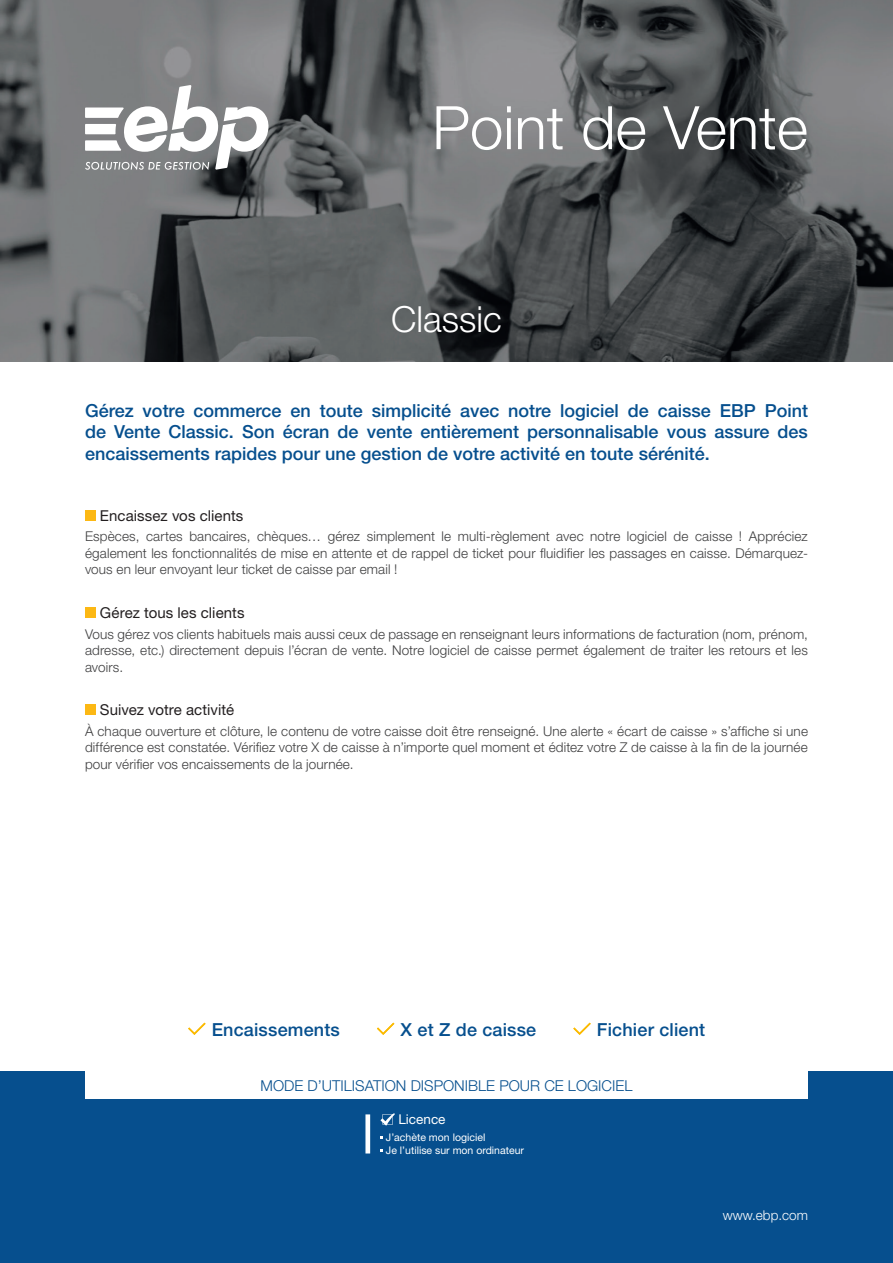
<style>
.page{position:relative;width:893px;height:1263px;background:#fff}
.page>*{position:absolute;margin:0;border:0;box-sizing:border-box;transform-origin:0 0}
.Titre-FP-1Ligne-_1er{font:300 60px "Helvetica Neue LT Std";color:#fff}
.Titre-FP-1Ligne-_1er-2{font:300 36px "Helvetica Neue LT Std";color:#fff}
.Texte-Description-_1{font:500 18px/21.6px "Helvetica Neue LT Std";color:#064f8e;text-align:justify}
.Texte-Réassurance-_1{font:500 18px "Helvetica Neue LT Std";letter-spacing:.01em;color:#064f8e}
.Titre-Point_Cles-_1e{font:15px "Helvetica Neue LT Std";letter-spacing:.005em;color:#231f20}
.t1{font:300 15px "Helvetica Neue LT Std";color:#064f8e}
.Texte-Point_Cles-_1e{font:300 13.5px/16.5px "Helvetica Neue LT Std";letter-spacing:.01em;color:#3e3e3f;text-align:justify}
.t2{font:300 13.5px "Helvetica Neue LT Std";color:#fff}
.t3{font:13.5px "Helvetica Neue LT Std";color:#fff}
.t4{font:10.5px "Helvetica Neue LT Std";color:#fff}
</style>
<div class="page">
<img style="left:0;top:0;width:893px;height:361px">
<div style="left:0;top:1071px;width:893px;height:192px;background:#064f8e"></div>
<div style="left:85px;top:1071px;width:723px;height:28px;background:#fff"></div>
<div style="left:365px;top:1114px;width:5px;height:39px;background:#fff"></div>
<svg style="left:381px;top:1113px;width:14px;height:13px"></svg>
<svg style="left:85px;top:85px;width:183px;height:85px"></svg>
<div style="left:85px;top:510px;width:11px;height:11px;background:#fcb814"></div>
<div style="left:85px;top:607px;width:11px;height:11px;background:#fcb814"></div>
<div style="left:85px;top:704px;width:11px;height:11px;background:#fcb814"></div>
<svg style="left:188px;top:1023px;width:18px;height:12px"></svg>
<svg style="left:377px;top:1023px;width:18px;height:12px"></svg>
<svg style="left:573px;top:1023px;width:18px;height:12px"></svg>
<p class="Titre-FP-1Ligne-_1er" style="left:432px;top:91px;width:377px">Point de Vente</p>
<p class="Titre-FP-1Ligne-_1er-2" style="left:391px;top:297px;width:112px">Classic</p>
<p class="Texte-Description-_1" style="left:85px;top:399px;width:724px">Gérez votre commerce en toute simplicité avec notre logiciel de caisse EBP Point de Vente Classic. Son écran de vente entièrement personnalisable vous assure des encaissements rapides pour une gestion de votre activité en toute sérénité.</p>
<p class="Titre-Point_Cles-_1e" style="left:100px;top:506px;width:145px">Encaissez vos clients</p>
<p class="Texte-Point_Cles-_1e" style="left:85px;top:528px;width:724px">Espèces, cartes bancaires, chèques… gérez simplement le multi-règlement avec notre logiciel de caisse ! Appréciez également les fonctionnalités de mise en attente et de rappel de ticket pour fluidifier les passages en caisse. Démarquez&shy;vous en leur envoyant leur ticket de caisse par email !</p>
<p class="Titre-Point_Cles-_1e" style="left:100px;top:603px;width:146px">Gérez tous les clients</p>
<p class="Texte-Point_Cles-_1e" style="left:85px;top:625px;width:724px">Vous gérez vos clients habituels mais aussi ceux de passage en renseignant leurs informations de facturation (nom, prénom, adresse, etc.) directement depuis l’écran de vente. Notre logiciel de caisse permet également de traiter les retours et les avoirs.</p>
<p class="Titre-Point_Cles-_1e" style="left:100px;top:701px;width:136px">Suivez votre activité</p>
<p class="Texte-Point_Cles-_1e" style="left:85px;top:722px;width:724px">À chaque ouverture et clôture, le contenu de votre caisse doit être renseigné. Une alerte « écart de caisse » s’affiche si une différence est constatée. Vérifiez votre X de caisse à n’importe quel moment et éditez votre Z de caisse à la fin de la journée pour vérifier vos encaissements de la journée.</p>
<p class="Texte-Réassurance-_1" style="left:212px;top:1018px;width:130px">Encaissements</p>
<p class="Texte-Réassurance-_1" style="left:401px;top:1018px;width:137px">X et Z de caisse</p>
<p class="Texte-Réassurance-_1" style="left:597px;top:1018px;width:110px">Fichier client</p>
<p class="t1" style="left:261px;top:1076px;width:373px">MODE D’UTILISATION DISPONIBLE POUR CE LOGICIEL</p>
<p class="t3" style="left:398px;top:1111px;width:49px">Licence</p>
<p class="t4" style="left:386px;top:1131px;width:101px">J’achète mon logiciel</p>
<p class="t4" style="left:386px;top:1143px;width:140px">Je l’utilise sur mon ordinateur</p>
<p class="t2" style="left:723px;top:1207px;width:87px">www.ebp.com</p>
</div>
